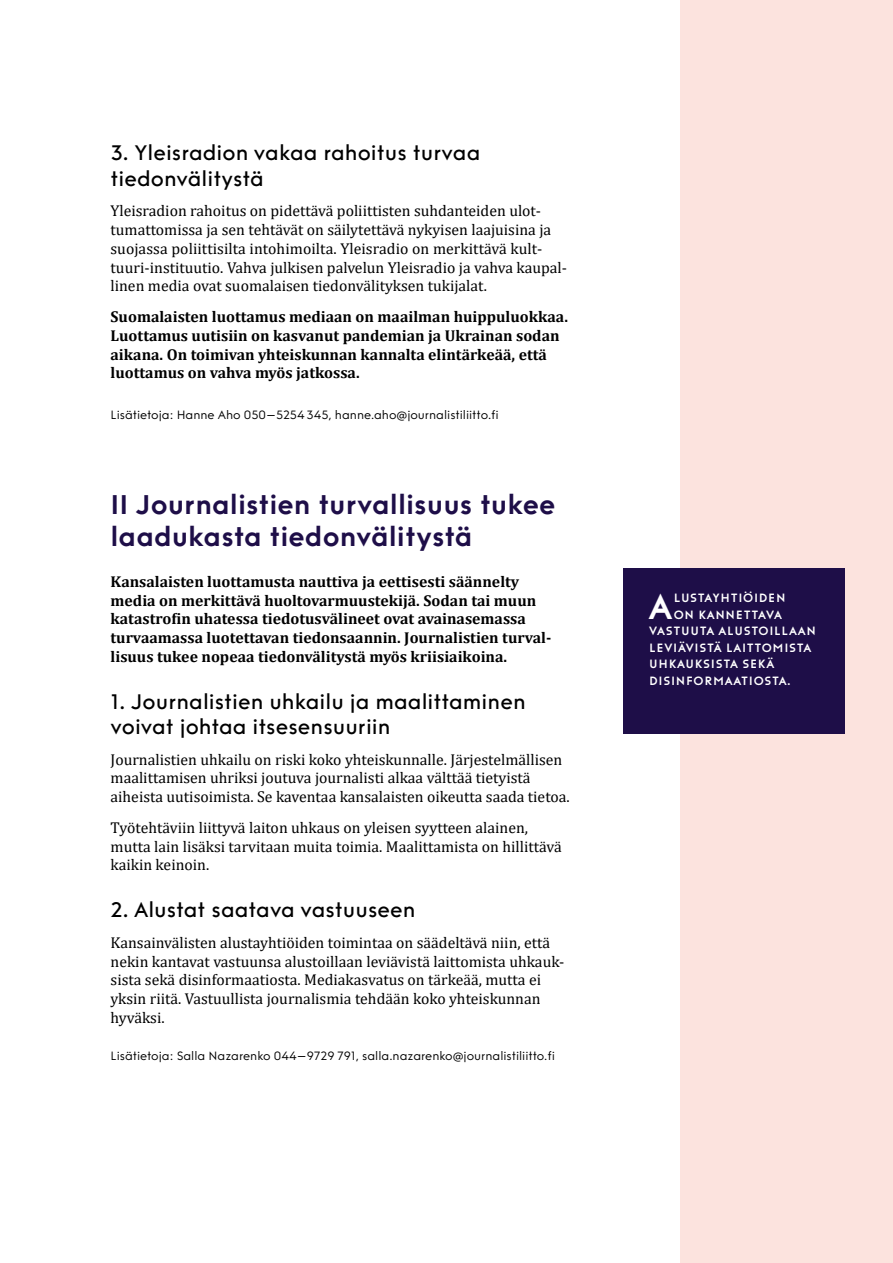
<style>
.page{position:relative;width:893px;height:1263px;background:#fff}
.page>*{position:absolute;margin:0;border:0;box-sizing:border-box;transform-origin:0 0}
.t1{font:35.55px "Funkis Medelfet";color:#fff}
.ISO_OTSIKKO{font:700 27px/32.4px "Funkis B.1";color:#1e0e48}
.KAKKOSOTSIKKO{font:500 21px/25.2px "Funkis B.1";color:#000}
.LEIPIS{font:15.75px/18.8px "Cambria";color:#000}
.BOLD__LEIPIS{font:700 15.75px/18.8px "Cambria";color:#000}
.LISÄTIETOJA{font:300 12px "Funkis B.1";letter-spacing:-.005em;color:#000}
.t2{font:12px "Funkis Medelfet";color:#fff}
</style>
<div class="page">
<div style="left:680px;top:0;width:213px;height:1263px;background:#fce3de"></div>
<div style="left:623px;top:568px;width:221px;height:165px;background:#1e0e48"></div>
<p class="KAKKOSOTSIKKO" style="left:111px;top:141px;width:371px">3. Yleisradion vakaa rahoitus turvaa</p>
<p class="KAKKOSOTSIKKO" style="left:111px;top:166px;width:155px">tiedonvälitystä</p>
<p class="LEIPIS" style="left:111px;top:201px;width:458px">Yleisradion rahoitus on pidettävä poliittisten suhdanteiden ulot&shy;tumattomissa ja sen tehtävät on säilytettävä nykyisen laajuisina ja suojassa poliittisilta intohimoilta. Yleisradio on merkittävä kult&shy;tuuri-instituutio. Vahva julkisen palvelun Yleisradio ja vahva kaupal&shy;linen media ovat suomalaisen tiedonvälityksen tukijalat.</p>
<p class="BOLD__LEIPIS" style="left:111px;top:307px;width:459px">Suomalaisten luottamus mediaan on maailman huippuluokkaa.<br>Luottamus uutisiin on kasvanut pandemian ja Ukrainan sodan aikana. On toimivan yhteiskunnan kannalta elintärkeää, että luottamus on vahva myös jatkossa.</p>
<p class="LISÄTIETOJA" style="left:111px;top:407px;width:390px">Lisätietoja: Hanne Aho 050–5254 345, hanne.aho@journalistiliitto.fi</p>
<p class="ISO_OTSIKKO" style="left:111px;top:489px;width:446px">II Journalistien turvallisuus tukee laadukasta tiedonvälitystä</p>
<p class="BOLD__LEIPIS" style="left:111px;top:572px;width:442px">Kansalaisten luottamusta nauttiva ja eettisesti säännelty media on merkittävä huoltovarmuustekijä. Sodan tai muun -katastrofin uhatessa tiedotusvälineet ovat avainasemassa turvaamassa luotettavan tiedonsaannin. Journalistien turval&shy;lisuus tukee nopeaa tiedonvälitystä myös kriisiaikoina.</p>
<p class="KAKKOSOTSIKKO" style="left:111px;top:689px;width:417px">1. Journalistien uhkailu ja maalittaminen voivat johtaa itsesensuuriin</p>
<p class="LEIPIS" style="left:111px;top:750px;width:461px">Journalistien uhkailu on riski koko yhteiskunnalle. Järjestelmällisen maalittamisen uhriksi joutuva journalisti alkaa välttää tietyistä aiheista uutisoimista. Se kaventaa kansalaisten oikeutta saada tietoa.</p>
<p class="LEIPIS" style="left:111px;top:818px;width:453px">Työtehtäviin liittyvä laiton uhkaus on yleisen syytteen alainen, mutta lain lisäksi tarvitaan muita toimia. Maalittamista on hillittävä kaikin keinoin.</p>
<p class="KAKKOSOTSIKKO" style="left:111px;top:898px;width:307px">2. Alustat saatava vastuuseen</p>
<p class="LEIPIS" style="left:111px;top:933px;width:455px">Kansainvälisten alustayhtiöiden toimintaa on säädeltävä niin, että nekin kantavat vastuunsa alustoillaan leviävistä laittomista uhkauk&shy;sista sekä disinformaatiosta. Mediakasvatus on tärkeää, mutta ei yksin riitä. Vastuullista journalismia tehdään koko yhteiskunnan hyväksi.</p>
<p class="LISÄTIETOJA" style="left:111px;top:1048px;width:446px">Lisätietoja: Salla Nazarenko 044–9729 791, salla.nazarenko@journalistiliitto.fi</p>
<p class="t1" style="left:648px;top:587px;width:27px">A</p>
<p class="t2" style="left:673px;top:592px;width:114px">LUSTAYHTIÖIDEN</p>
<p class="t2" style="left:673px;top:608px;width:110px">ON KANNETTAVA</p>
<p class="t2" style="left:649px;top:625px;width:169px">VASTUUTA ALUSTOILLAAN</p>
<p class="t2" style="left:649px;top:641px;width:164px">LEVIÄVISTÄ LAITTOMISTA</p>
<p class="t2" style="left:649px;top:658px;width:127px">UHKAUKSISTA SEKÄ</p>
<p class="t2" style="left:649px;top:674px;width:143px">DISINFORMAATIOSTA.</p>
</div>
